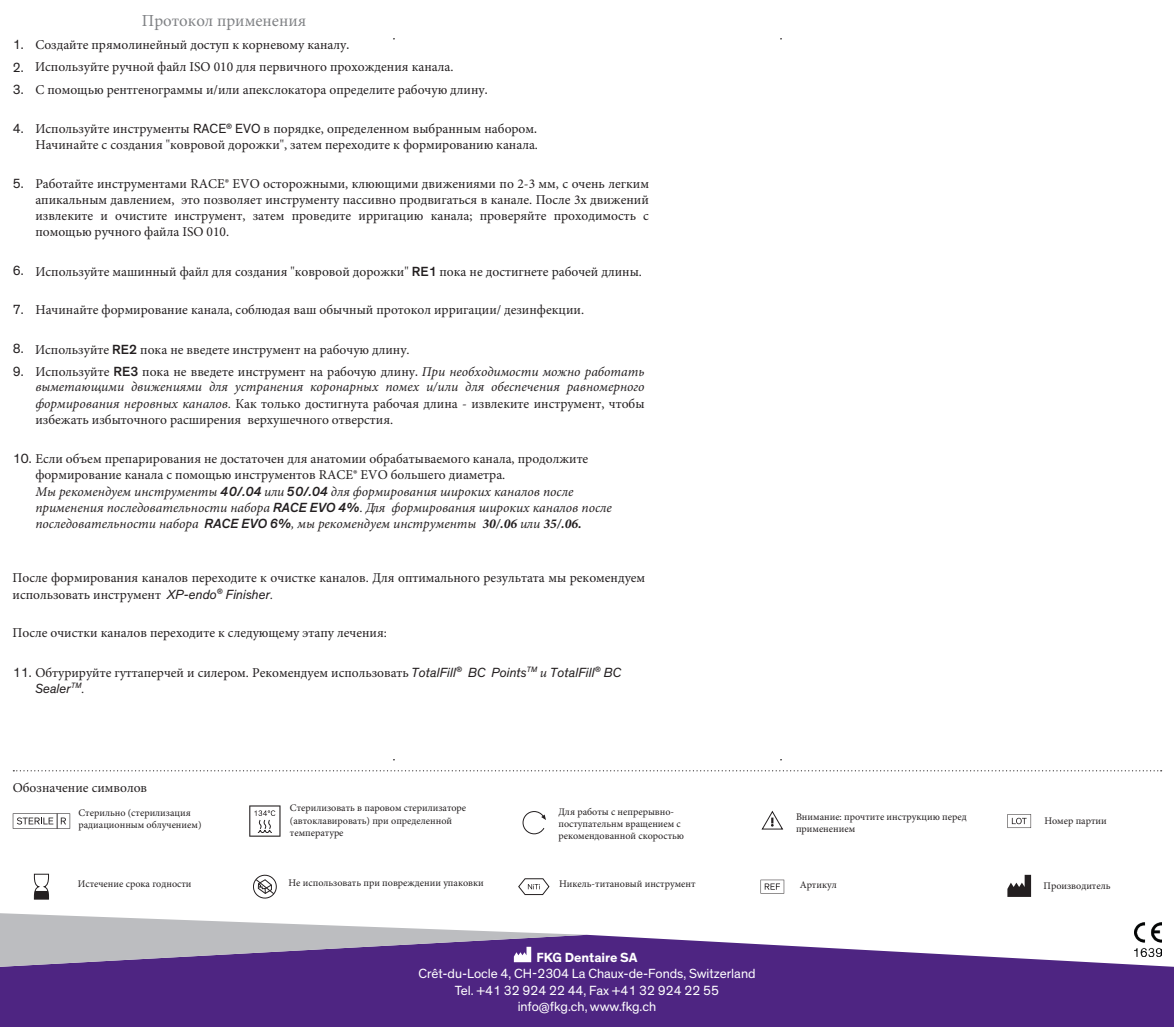
<style>
.page{position:relative;width:1174px;height:1027px;background:#fff}
.page>*{position:absolute;margin:0;border:0;box-sizing:border-box;transform-origin:0 0}
.t1{font:16.88px "Minion Pro";color:#808285}
.t2{font:13.5px/16.2px "Minion Pro";color:#231f20;text-align:justify}
.t3{font:italic 13.5px/16.4px "Minion Pro";color:#231f20}
.t4{font:13.5px/16.2px "Theinhardt";color:#fff;text-align:center}
.t5{font:700 13.5px "Theinhardt";color:#fff}
.t6{font:italic 13.5px "Theinhardt";color:#231f20}
.t7{font:10.12px/12.2px "Minion Pro";color:#231f20}
.s1{font-family:"Theinhardt"}
.s2{font-family:"Theinhardt";font-weight:500}
.s3{font-style:italic}
.s4{font-family:"Theinhardt";font-style:normal}
.s5{font-style:normal}
.s6{font-weight:700}
.s7{font-family:"Theinhardt";font-style:italic}
.s8{font-family:"Minion Pro"}
</style>
<div class="page">
<img style="left:1134px;top:923px;width:27px;height:12px">
<svg style="left:0;top:935px;width:1174px;height:92px;background:#5f3b8e"></svg>
<svg style="left:0;top:913px;width:587px;height:54px"></svg>
<svg style="left:34px;top:873px;width:15px;height:27px"></svg>
<svg style="left:249px;top:805px;width:31px;height:32px"></svg>
<svg style="left:253px;top:875px;width:24px;height:23px"></svg>
<svg style="left:13px;top:813px;width:57px;height:16px"></svg>
<svg style="left:522px;top:811px;width:24px;height:23px"></svg>
<svg style="left:518px;top:878px;width:31px;height:17px"></svg>
<svg style="left:761px;top:810px;width:22px;height:20px"></svg>
<svg style="left:760px;top:880px;width:24px;height:13px"></svg>
<svg style="left:1007px;top:814px;width:24px;height:14px"></svg>
<svg style="left:1007px;top:875px;width:24px;height:22px"></svg>
<svg style="left:13px;top:770px;width:1148px;height:1px"></svg>
<p class="t1" style="left:142px;top:10px;width:166px">Протокол применения</p>
<p class="t2" style="left:13px;top:37px;width:338px"><span class="s1">1.</span> Создайте прямолинейный доступ к корневому каналу<span class="s1">.</span></p>
<p class="t2" style="left:13px;top:59px;width:442px"><span class="s1">2.</span> Используйте ручной файл ISO 010 для первичного прохождения канала.</p>
<p class="t2" style="left:13px;top:82px;width:476px"><span class="s1">3.</span> С помощью рентгенограммы и/или апекслокатора определите рабочую длину<span class="s1">.</span></p>
<p class="t2" style="left:13px;top:121px;width:527px;text-align:right"><span class="s1">4.</span> Используйте инструменты <span class="s1">RACE</span><sup>®</sup> <span class="s1">EVO</span> в порядке, определенном выбранным набором<span class="s1">.<br></span>Начинайте с создания "ковровой дорожки", затем переходите к формированию канала.</p>
<p class="t2" style="left:35px;top:175px;width:615px;text-indent:-23px"><span class="s1">5.</span> Работайте инструментами RACE® EVO осторожными, клюющими движениями по 2-3 мм, с очень легким апикальным давлением, это позволяет инструменту пассивно продвигаться в канале. После 3х движений извлеките и очистите инструмент, затем проведите ирригацию канала; проверяйте проходимость с помощью ручного файла ISO 010.</p>
<p class="t2" style="left:13px;top:263px;width:631px"><span class="s1">6.</span> Используйте машинный файл для создания "ковровой дорожки" <span class="s2">RE1</span> пока не достигнете рабочей длины.</p>
<p class="t2" style="left:13px;top:302px;width:573px"><span class="s1">7.</span> Начинайте формирование канала<span class="s1">,</span> соблюдая ваш обычный протокол ирригации/ дезинфекции.</p>
<p class="t2" style="left:13px;top:341px;width:398px"><span class="s1">8.</span> Используйте <span class="s2">RE2</span> пока не введете инструмент на рабочую длину.</p>
<p class="t2" style="left:35px;top:363px;width:610px;text-indent:-23px"><span class="s1">9.</span> Используйте <span class="s2">RE3</span> пока не введете инструмент на рабочую длину<span class="s1">.</span> <span class="s3">При необходимости можно работать выметающими движениями для устранения коронарных помех и/или для обеспечения равномерного формирования неровных каналов.</span> Как только достигнута рабочая длина - извлеките инструмент, чтобы избежать избыточного расширения верхушечного отверстия.</p>
<p class="t3" style="left:35px;top:450px;width:578px;text-indent:-23px"><span class="s4">10.</span> <span class="s5">Если объем препарирования не достаточен для анатомии обрабатываемого канала, продолжите формирование канала с помощью инструментов RACE® EVO большего диаметра.<br></span>Мы рекомендуем инструменты <span class="s2">40/.04</span> или <span class="s2">50/.04</span> для формирования широких каналов после применения последовательности набора <span class="s2">RACE EVO 4%</span><span class="s5">.</span> Для формирования широких каналов после последовательности набора <span class="s2">RACE EVO 6%</span>, мы рекомендуем инструменты <span class="s6">30/.06</span> или <span class="s6">35/.06.</span></p>
<p class="t2" style="left:13px;top:569px;width:634px">После формирования каналов переходите к очистке каналов. Для оптимального результата мы рекомендуем использовать инструмент <span class="s7">XP‑endo</span><sup>®</sup> <span class="s7">Finisher</span><span class="s3">.</span></p>
<p class="t2" style="left:13px;top:625px;width:376px">После очистки каналов переходите к следующему этапу лечения:</p>
<p class="t2" style="left:13px;top:664px;width:610px"><span class="s1">11.</span> Обтурируйте гуттаперчей и силером. Рекомендуем использовать <span class="s7">TotalFill</span><sup>®</sup> <span class="s7">BC Points</span><sup>TM</sup> <span class="s3">и</span> <span class="s7">TotalFill</span><sup>®</sup> <span class="s7">BC</span></p>
<p class="t6" style="left:35px;top:680px;width:51px">Sealer<sup>TM</sup><span class="s8">.</span></p>
<p class="t2" style="left:13px;top:779px;width:136px">Обозначение символов</p>
<p class="t7" style="left:79px;top:807px;width:124px">Стерильно (стерилизация радиационным облучением)</p>
<p class="t7" style="left:78px;top:877px;width:115px">Истечение срока годности</p>
<p class="t7" style="left:290px;top:802px;width:178px">Стерилизовать в паровом стерилизаторе (автоклавировать) при определенной температуре</p>
<p class="t7" style="left:288px;top:877px;width:197px">Не использовать при повреждении упаковки</p>
<p class="t7" style="left:558px;top:806px;width:127px">Для работы с непрерывно&shy;поступательнм вращением с рекомендованной скоростью</p>
<p class="t7" style="left:559px;top:878px;width:138px">Никель-титановый инструмент</p>
<p class="t5" style="left:536px;top:949px;width:103px">FKG Dentaire SA</p>
<p class="t4" style="left:418px;top:966px;width:339px">Crêt-du-Locle 4, CH-2304 La Chaux-de-Fonds, Switzerland<br>Tel. +41 32 924 22 44, Fax +41 32 924 22 55 info@fkg.ch, www.fkg.ch</p>
<p class="t7" style="left:796px;top:811px;width:172px">Внимание: прочтите инструкцию перед применением</p>
<p class="t7" style="left:799px;top:879px;width:39px">Артикул</p>
<p class="t7" style="left:1044px;top:814px;width:64px">Номер партии</p>
<p class="t7" style="left:1043px;top:879px;width:68px">Производитель</p>
</div>
